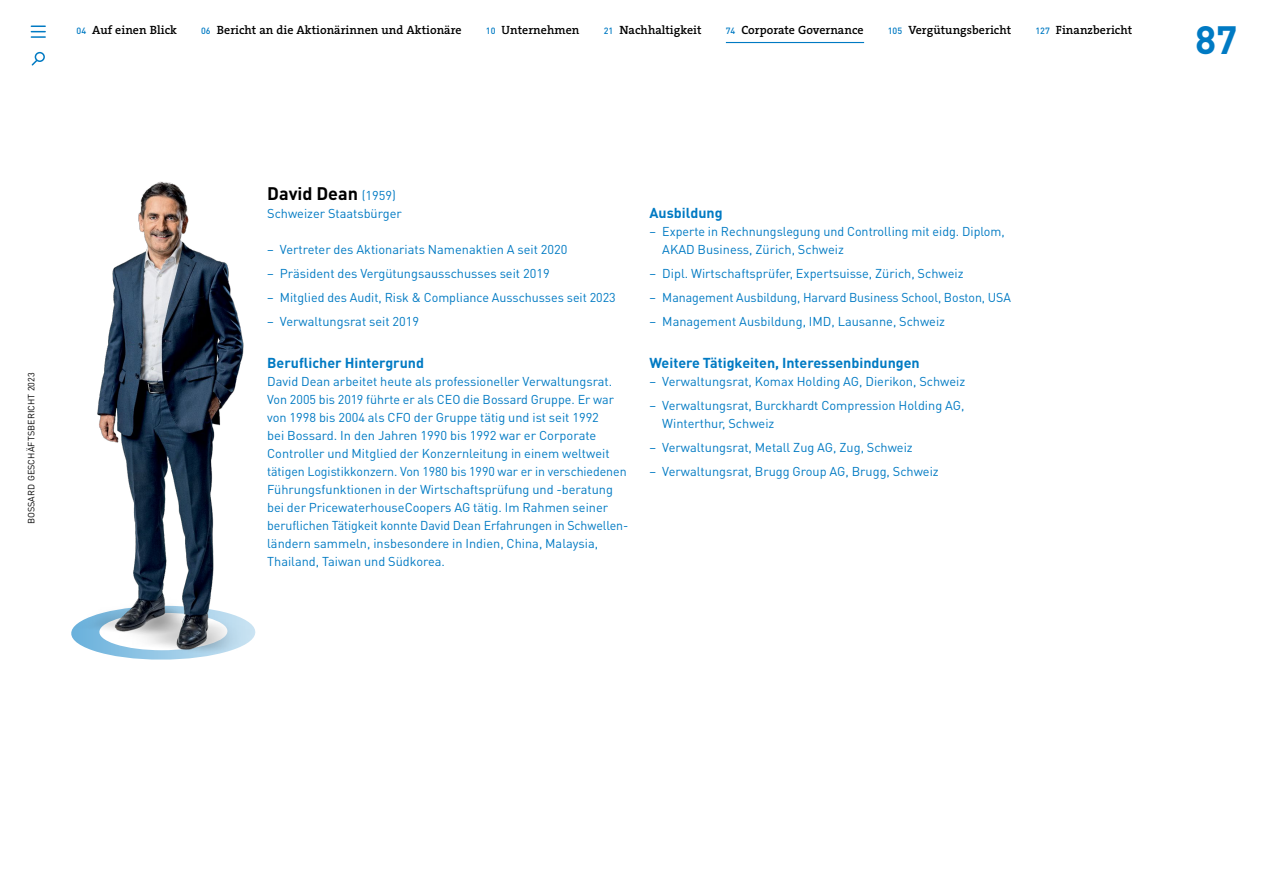
<style>
.page{position:relative;width:1263px;height:893px;background:#fff}
.page>*{position:absolute;margin:0;border:0;box-sizing:border-box;transform-origin:0 0}
.t1{font:700 39px "DINOT";color:#007ac3}
.t2{font:700 18px "DINOT";color:#000}
.t3{font:700 14.25px "DINOT";color:#007ac3}
.t4{font:12.75px/18px "DINOT";color:#007ac3}
.t5{font:12px "The Serif HP6 Se Bld";letter-spacing:.005em;color:#000}
.t6{font:9px "DINOT";letter-spacing:.01em;color:#000}
.s1{font-family:"DINOT";font-weight:500;font-size:9px;color:#007ac3}
.s2{font-weight:400;font-size:12.75px;color:#007ac3}
</style>
<div class="page">
<hr style="left:726px;top:42px;width:138px;height:1px;background:#007ac3">
<img style="left:71px;top:181px;width:185px;height:479px">
<svg style="left:31px;top:26px;width:14px;height:12px"></svg>
<div style="left:35px;top:52px;width:10px;height:10px;border:2px solid #007ac3;border-radius:50%"></div>
<svg style="left:31px;top:59px;width:8px;height:7px"></svg>
<p class="t5" style="left:77px;top:22px;width:102px"><span class="s1">04</span> Auf einen Blick</p>
<p class="t5" style="left:201px;top:22px;width:262px"><span class="s1">06</span> Bericht an die Aktionärinnen und Aktionäre</p>
<p class="t5" style="left:486px;top:22px;width:95px"><span class="s1">10</span> Unternehmen</p>
<p class="t5" style="left:604px;top:22px;width:99px"><span class="s1">21</span> Nachhaltigkeit</p>
<p class="t5" style="left:726px;top:22px;width:139px"><span class="s1">74</span> Corporate Governance</p>
<p class="t5" style="left:888px;top:22px;width:125px"><span class="s1">105</span> Vergütungsbericht</p>
<p class="t5" style="left:1035px;top:22px;width:98px"><span class="s1">127</span> Finanzbericht</p>
<p class="t6" style="left:25px;top:524px;width:153px;rotate:-90deg">BOSSARD GESCHÄFTSBERICHT 2023</p>
<h2 class="t2" style="left:267px;top:181px;width:130px">David Dean <span class="s2">(1959)</span></h2>
<p class="t4" style="left:267px;top:204px;width:136px">Schweizer Staatsbürger</p>
<p class="t4" style="left:267px;top:237px;width:350px;line-height:24px">− Vertreter des Aktionariats Namenaktien A seit 2020<br>− Präsident des Vergütungsausschusses seit 2019<br>− Mitglied des Audit, Risk &amp; Compliance Ausschusses seit 2023 − Verwaltungsrat seit 2019</p>
<p class="t3" style="left:267px;top:353px;width:158px">Beruflicher Hintergrund</p>
<p class="t4" style="left:267px;top:372px;width:363px">David Dean arbeitet heute als professioneller Verwaltungsrat.<br>Von 2005 bis 2019 führte er als CEO die Bossard Gruppe. Er war von 1998 bis 2004 als CFO der Gruppe tätig und ist seit 1992<br>bei Bossard. In den Jahren 1990 bis 1992 war er Corporate Controller und Mitglied der Konzernleitung in einem weltweit tätigen Logistikkonzern. Von 1980 bis 1990 war er in verschiedenen Führungsfunktionen in der Wirtschaftsprüfung und -beratung bei der PricewaterhouseCoopers AG tätig. Im Rahmen seiner beruflichen Tätigkeit konnte David Dean Erfahrungen in Schwellen&shy;ländern sammeln, insbesondere in Indien, China, Malaysia, Thailand, Taiwan und Südkorea.</p>
<p class="t3" style="left:649px;top:203px;width:75px">Ausbildung</p>
<p class="t4" style="left:662px;top:222px;width:344px;text-indent:-13px">− Experte in Rechnungslegung und Controlling mit eidg. Diplom,<br>AKAD Business, Zürich, Schweiz</p>
<p class="t4" style="left:649px;top:261px;width:363px;line-height:24px">− Dipl. Wirtschaftsprüfer, Expertsuisse, Zürich, Schweiz<br>− Management Ausbildung, Harvard Business School, Boston, USA − Management Ausbildung, IMD, Lausanne, Schweiz</p>
<p class="t3" style="left:649px;top:353px;width:272px">Weitere Tätigkeiten, Interessenbindungen</p>
<p class="t4" style="left:649px;top:369px;width:317px;line-height:24px">− Verwaltungsrat, Komax Holding AG, Dierikon, Schweiz − Verwaltungsrat, Burckhardt Compression Holding AG,</p>
<p class="t4" style="left:649px;top:411px;width:291px;line-height:24px;text-indent:13px">Winterthur, Schweiz<br>− Verwaltungsrat, Metall Zug AG, Zug, Schweiz<br>− Verwaltungsrat, Brugg Group AG, Brugg, Schweiz</p>
<h1 class="t1" style="left:1195px;top:13px;width:44px">87</h1>
</div>
